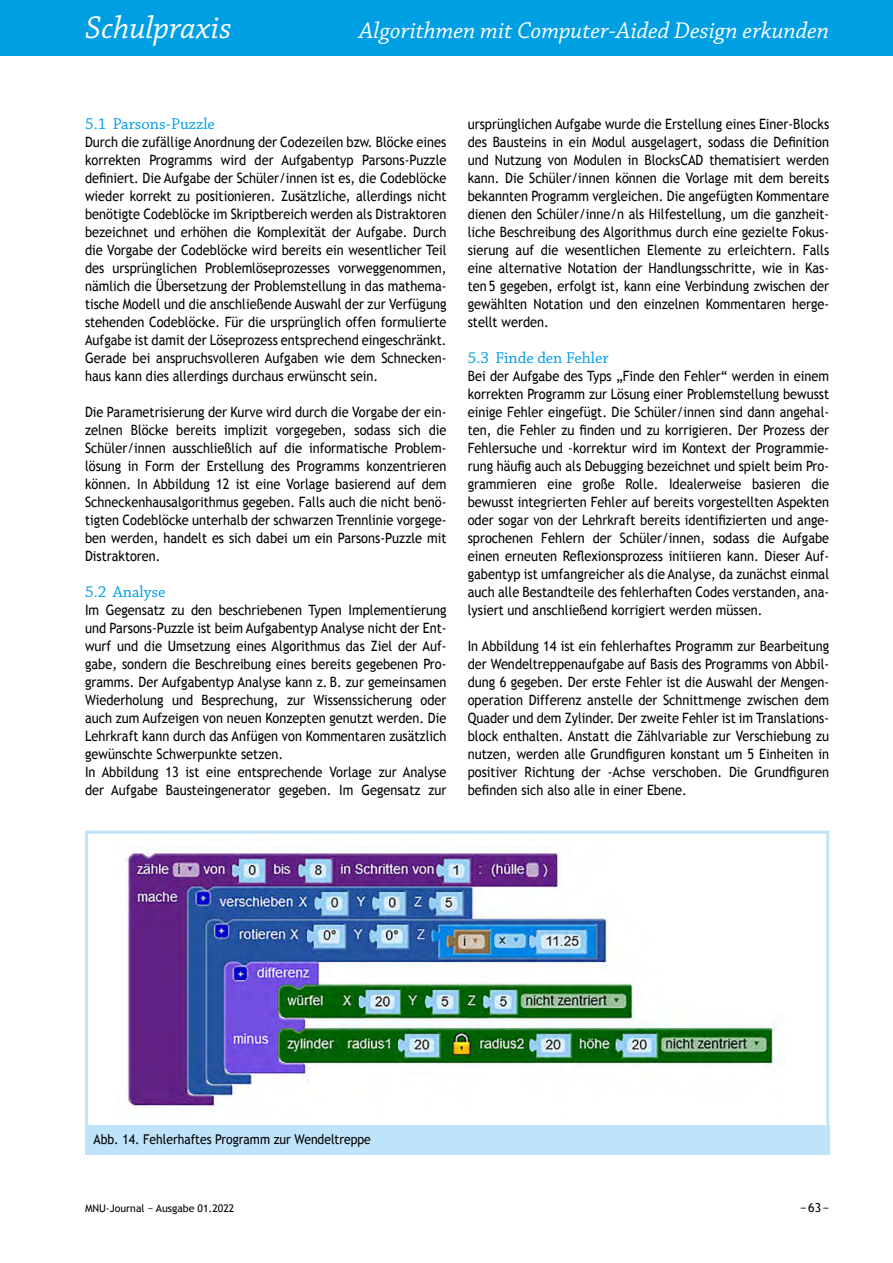
<style>
.page{position:relative;width:893px;height:1263px;background:#fff}
.page>*{position:absolute;margin:0;border:0;box-sizing:border-box;transform-origin:0 0}
.t1{font:italic 33px "Chaparral Pro";color:#fff}
.t2{font:italic 24px "Chaparral Pro";color:#fff}
.t3{font:16.5px "Chaparral Pro";color:#009fe3}
.t4{font:14.25px/18px "Trebuchet MS";color:#000;scale:.9 1}
.t5{font:13.5px "Trebuchet MS";color:#000;scale:.9 1}
.t6{font:12.3px "Trebuchet MS";color:#000}
.t7{font:10.5px "Trebuchet MS";color:#000}
</style>
<div class="page">
<div style="left:0;top:0;width:893px;height:55px;background:#009fe3"></div>
<div style="left:85px;top:1126px;width:744px;height:29px;background:#bfe3f9"></div>
<img style="left:124px;top:847px;width:652px;height:261px">
<div style="left:85px;top:831px;width:744px;height:321px;border:3px solid #bfe3f9"></div>
<h1 class="t1" style="left:85px;top:10px;width:148px">Schulpraxis</h1>
<h2 class="t2" style="left:359px;top:18px;width:472px">Algorithmen mit Computer-Aided Design erkunden</h2>
<p class="t3" style="left:85px;top:114px;width:131px">5.1 Parsons-Puzzle</p>
<p class="t4" style="left:85px;top:133px;width:403px;text-align:justify">Durch die zufällige Anordnung der Codezeilen bzw. Blöcke eines korrekten Programms wird der Aufgabentyp Parsons-Puzzle definiert. Die Aufgabe der Schüler/innen ist es, die Codeblöcke wieder korrekt zu positionieren. Zusätzliche, allerdings nicht benötigte Codeblöcke im Skriptbereich werden als Distraktoren bezeichnet und erhöhen die Komplexität der Aufgabe. Durch die Vorgabe der Codeblöcke wird bereits ein wesentlicher Teil des ursprünglichen Problemlöseprozesses vorweggenommen, nämlich die Übersetzung der Problemstellung in das mathema&shy;tische Modell und die anschließende Auswahl der zur Verfügung stehenden Codeblöcke. Für die ursprünglich offen formulierte Aufgabe ist damit der Löseprozess entsprechend eingeschränkt.<br>Gerade bei anspruchsvolleren Aufgaben wie dem Schnecken&shy;haus kann dies allerdings durchaus erwünscht sein.</p>
<p class="t4" style="left:85px;top:403px;width:403px">Die Parametrisierung der Kurve wird durch die Vorgabe der ein&shy;zelnen Blöcke bereits implizit vorgegeben, sodass sich die Schüler/innen ausschließlich auf die informatische Problem&shy;lösung in Form der Erstellung des Programms konzentrieren können. In Abbildung 12 ist eine Vorlage basierend auf dem Schneckenhausalgorithmus gegeben. Falls auch die nicht benö&shy;tigten Codeblöcke unterhalb der schwarzen Trennlinie vorgege&shy;ben werden, handelt es sich dabei um ein Parsons-Puzzle mit Distraktoren.</p>
<p class="t3" style="left:85px;top:582px;width:82px">5.2 Analyse</p>
<p class="t4" style="left:85px;top:601px;width:403px">Im Gegensatz zu den beschriebenen Typen Implementierung und Parsons-Puzzle ist beim Aufgabentyp Analyse nicht der Ent&shy;wurf und die Umsetzung eines Algorithmus das Ziel der Auf&shy;gabe, sondern die Beschreibung eines bereits gegebenen Pro&shy;gramms. Der Aufgabentyp Analyse kann z. B. zur gemeinsamen Wiederholung und Besprechung, zur Wissenssicherung oder auch zum Aufzeigen von neuen Konzepten genutzt werden. Die Lehrkraft kann durch das Anfügen von Kommentaren zusätzlich gewünschte Schwerpunkte setzen.<br>In Abbildung 13 ist eine entsprechende Vorlage zur Analyse der Aufgabe Bausteingenerator gegeben. Im Gegensatz zur</p>
<p class="t4" style="left:468px;top:115px;width:403px">ursprünglichen Aufgabe wurde die Erstellung eines Einer-Blocks des Bausteins in ein Modul ausgelagert, sodass die Definition und Nutzung von Modulen in BlocksCAD thematisiert werden kann. Die Schüler/innen können die Vorlage mit dem bereits bekannten Programm vergleichen. Die angefügten Kommentare dienen den Schüler/inne/n als Hilfestellung, um die ganzheit&shy;liche Beschreibung des Algorithmus durch eine gezielte Fokus&shy;sierung auf die wesentlichen Elemente zu erleichtern. Falls eine alternative Notation der Handlungsschritte, wie in Kas&shy;ten 5 gegeben, erfolgt ist, kann eine Verbindung zwischen der gewählten Notation und den einzelnen Kommentaren herge&shy;stellt werden.</p>
<p class="t3" style="left:468px;top:348px;width:142px">5.3 Finde den Fehler</p>
<p class="t4" style="left:468px;top:367px;width:403px">Bei der Aufgabe des Typs „Finde den Fehler“ werden in einem korrekten Programm zur Lösung einer Problemstellung bewusst einige Fehler eingefügt. Die Schüler/innen sind dann angehal&shy;ten, die Fehler zu finden und zu korrigieren. Der Prozess der Fehlersuche und -korrektur wird im Kontext der Programmie&shy;rung häufig auch als Debugging bezeichnet und spielt beim Pro&shy;grammieren eine große Rolle. Idealerweise basieren die bewusst integrierten Fehler auf bereits vorgestellten Aspekten oder sogar von der Lehrkraft bereits identifizierten und ange&shy;sprochenen Fehlern der Schüler/innen, sodass die Aufgabe einen erneuten Reflexionsprozess initiieren kann. Dieser Auf&shy;gabentyp ist umfangreicher als die Analyse, da zunächst einmal auch alle Bestandteile des fehlerhaften Codes verstanden, ana&shy;lysiert und anschließend korrigiert werden müssen.</p>
<p class="t4" style="left:468px;top:637px;width:403px;text-align:justify">In Abbildung 14 ist ein fehlerhaftes Programm zur Bearbeitung der Wendeltreppenaufgabe auf Basis des Programms von Abbil&shy;dung 6 gegeben. Der erste Fehler ist die Auswahl der Mengen&shy;operation Differenz anstelle der Schnittmenge zwischen dem Quader und dem Zylinder. Der zweite Fehler ist im Translations&shy;block enthalten. Anstatt die Zählvariable zur Verschiebung zu nutzen, werden alle Grundfiguren konstant um 5 Einheiten in positiver Richtung der -Achse verschoben. Die Grundfiguren befinden sich also alle in einer Ebene.</p>
<p class="t5" style="left:94px;top:1132px;width:310px">Abb. 14. Fehlerhaftes Programm zur Wendeltreppe</p>
<p class="t7" style="left:85px;top:1202px;width:151px">MNU-Journal − Ausgabe 01.2022</p>
<p class="t6" style="left:800px;top:1200px;width:31px">−63−</p>
</div>
